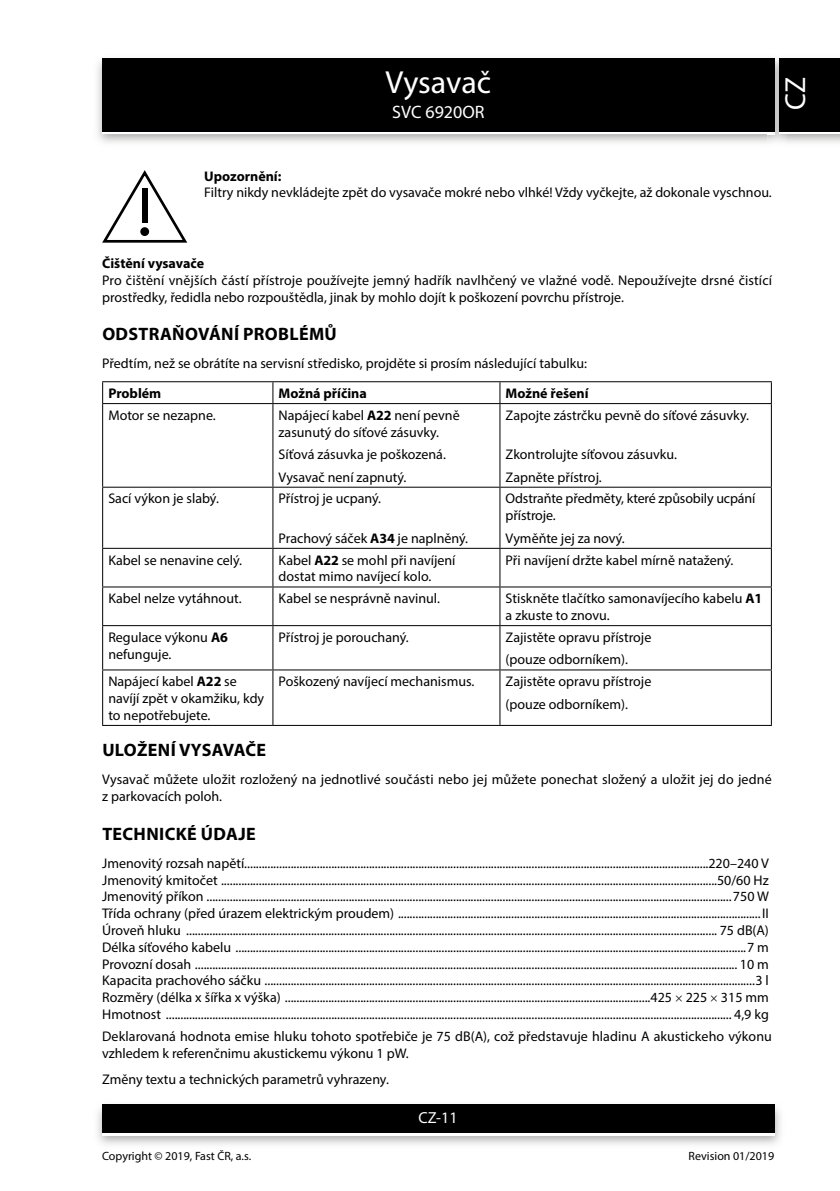
<style>
.page{position:relative;width:840px;height:1191px;background:#fff}
.page>*{position:absolute;margin:0;border:0;box-sizing:border-box;transform-origin:0 0}
.t1{font:32px "Myriad Pro";letter-spacing:-.005em;color:#fff}
.t2{font:29px "Myriad Pro";color:#fff}
.t3{font:700 18px "Myriad Pro";letter-spacing:.02em;color:#000}
.t4{font:18px "Myriad Pro";color:#fff}
.t5{font:16px "Myriad Pro";color:#fff}
.t6{font:14px/16.8px "Myriad Pro";color:#000}
.t7{font:700 14px "Myriad Pro";color:#000}
.t8{font:12px "Myriad Pro";color:#000}
.s1{font-weight:700}
</style>
<div class="page">
<div style="left:102px;top:61px;width:672px;height:73px;background:linear-gradient(to right,#000,#000)"></div>
<div style="left:102px;top:58px;width:672px;height:73px;background:#000"></div>
<img style="left:97px;top:1104px;width:684px;height:41px">
<div style="left:102px;top:1107px;width:672px;height:28px;background:linear-gradient(to right,#fff,#fff)"></div>
<div style="left:102px;top:1104px;width:672px;height:28px;background:#000"></div>
<img style="left:767px;top:56px;width:18px;height:89px">
<svg style="left:767px;top:131px;width:7px;height:3px"></svg>
<img style="left:767px;top:58px;width:7px;height:3px">
<img style="left:767px;top:61px;width:7px;height:70px">
<div style="left:778px;top:61px;width:61px;height:73px;background:linear-gradient(to right,#000,#000)"></div>
<div style="left:778px;top:58px;width:61px;height:73px;background:#000"></div>
<svg style="left:102px;top:170px;width:85px;height:73px"></svg>
<div style="left:142px;top:188px;width:5px;height:35px;background:#000"></div>
<div style="left:140px;top:227px;width:9px;height:9px;background:#000;border-radius:50%"></div>
<hr style="left:102px;top:381px;width:171px;height:1px;background:#000">
<svg style="left:102px;top:382px;width:1px;height:21px"></svg>
<hr style="left:273px;top:381px;width:226px;height:1px;background:#000">
<svg style="left:272px;top:382px;width:1px;height:21px"></svg>
<hr style="left:499px;top:381px;width:272px;height:1px;background:#000">
<svg style="left:499px;top:382px;width:1px;height:21px"></svg>
<svg style="left:770px;top:382px;width:1px;height:21px"></svg>
<hr style="left:102px;top:403px;width:171px;height:1px;background:#000">
<hr style="left:102px;top:404px;width:1px;height:83px;background:#000">
<hr style="left:273px;top:403px;width:226px;height:1px;background:#000">
<hr style="left:272px;top:404px;width:1px;height:83px;background:#000">
<hr style="left:499px;top:403px;width:272px;height:1px;background:#000">
<hr style="left:499px;top:404px;width:1px;height:83px;background:#000">
<hr style="left:770px;top:404px;width:1px;height:83px;background:#000">
<hr style="left:102px;top:487px;width:171px;height:1px;background:#000">
<hr style="left:102px;top:488px;width:1px;height:60px;background:#000">
<hr style="left:273px;top:487px;width:226px;height:1px;background:#000">
<hr style="left:272px;top:488px;width:1px;height:60px;background:#000">
<hr style="left:499px;top:487px;width:272px;height:1px;background:#000">
<hr style="left:499px;top:488px;width:1px;height:60px;background:#000">
<hr style="left:770px;top:488px;width:1px;height:60px;background:#000">
<hr style="left:102px;top:548px;width:171px;height:1px;background:#000">
<hr style="left:102px;top:549px;width:1px;height:37px;background:#000">
<hr style="left:273px;top:548px;width:226px;height:1px;background:#000">
<hr style="left:272px;top:549px;width:1px;height:37px;background:#000">
<hr style="left:499px;top:548px;width:272px;height:1px;background:#000">
<hr style="left:499px;top:549px;width:1px;height:37px;background:#000">
<hr style="left:770px;top:549px;width:1px;height:37px;background:#000">
<hr style="left:102px;top:586px;width:171px;height:1px;background:#000">
<hr style="left:102px;top:587px;width:1px;height:38px;background:#000">
<hr style="left:273px;top:586px;width:226px;height:1px;background:#000">
<hr style="left:272px;top:587px;width:1px;height:38px;background:#000">
<hr style="left:499px;top:586px;width:272px;height:1px;background:#000">
<hr style="left:499px;top:587px;width:1px;height:38px;background:#000">
<hr style="left:770px;top:587px;width:1px;height:38px;background:#000">
<hr style="left:102px;top:625px;width:171px;height:1px;background:#000">
<hr style="left:102px;top:626px;width:1px;height:43px;background:#000">
<hr style="left:273px;top:625px;width:226px;height:1px;background:#000">
<hr style="left:272px;top:626px;width:1px;height:43px;background:#000">
<hr style="left:499px;top:625px;width:272px;height:1px;background:#000">
<hr style="left:499px;top:626px;width:1px;height:43px;background:#000">
<hr style="left:770px;top:626px;width:1px;height:43px;background:#000">
<hr style="left:102px;top:669px;width:171px;height:1px;background:#000">
<hr style="left:102px;top:670px;width:1px;height:55px;background:#000">
<hr style="left:273px;top:669px;width:226px;height:1px;background:#000">
<hr style="left:272px;top:670px;width:1px;height:55px;background:#000">
<hr style="left:499px;top:669px;width:272px;height:1px;background:#000">
<hr style="left:499px;top:670px;width:1px;height:55px;background:#000">
<hr style="left:770px;top:670px;width:1px;height:55px;background:#000">
<hr style="left:102px;top:725px;width:171px;height:1px;background:#000">
<hr style="left:273px;top:725px;width:226px;height:1px;background:#000">
<hr style="left:499px;top:725px;width:272px;height:1px;background:#000">
<h1 class="t1" style="left:385px;top:62px;width:107px">Vysavač</h1>
<p class="t4" style="left:392px;top:101px;width:94px">SVC 6920OR</p>
<h2 class="t2" style="left:777px;top:110px;width:34px;rotate:-90deg">CZ</h2>
<p class="t7" style="left:204px;top:167px;width:79px">Upozornění:</p>
<p class="t6" style="left:204px;top:184px;width:568px">Filtry nikdy nevkládejte zpět do vysavače mokré nebo vlhké! Vždy vyčkejte, až dokonale vyschnou.</p>
<p class="t7" style="left:102px;top:254px;width:103px">Čištění vysavače</p>
<p class="t6" style="left:102px;top:272px;width:671px">Pro čištění vnějších částí přístroje používejte jemný hadřík navlhčený ve vlažné vodě. Nepoužívejte drsné čistící prostředky, ředidla nebo rozpouštědla, jinak by mohlo dojít k poškození povrchu přístroje.</p>
<p class="t3" style="left:102px;top:322px;width:236px">ODSTRAŇOVÁNÍ PROBLÉMŮ</p>
<p class="t6" style="left:102px;top:355px;width:486px">Předtím, než se obrátíte na servisní středisko, projděte si prosím následující tabulku:</p>
<p class="t7" style="left:108px;top:384px;width:54px">Problém</p>
<p class="t7" style="left:278px;top:384px;width:90px">Možná příčina</p>
<p class="t7" style="left:505px;top:384px;width:84px">Možné řešení</p>
<p class="t6" style="left:108px;top:406px;width:109px">Motor se nezapne.</p>
<p class="t6" style="left:278px;top:406px;width:182px">Napájecí kabel <span class="s1">A22</span> není pevně zasunutý do síťové zásuvky.</p>
<p class="t6" style="left:278px;top:443px;width:169px;line-height:22.4px">Síťová zásuvka je poškozená.<br>Vysavač není zapnutý.</p>
<p class="t6" style="left:505px;top:406px;width:245px">Zapojte zástrčku pevně do síťové zásuvky.</p>
<p class="t6" style="left:505px;top:443px;width:173px;line-height:22.4px">Zkontrolujte síťovou zásuvku.<br>Zapněte přístroj.</p>
<p class="t6" style="left:108px;top:490px;width:112px">Sací výkon je slabý.</p>
<p class="t6" style="left:278px;top:490px;width:104px">Přístroj je ucpaný.</p>
<p class="t6" style="left:278px;top:529px;width:191px">Prachový sáček <span class="s1">A34</span> je naplněný.</p>
<p class="t6" style="left:505px;top:490px;width:251px">Odstraňte předměty, které způsobily ucpání přístroje.</p>
<p class="t6" style="left:505px;top:529px;width:120px">Vyměňte jej za nový.</p>
<p class="t6" style="left:108px;top:551px;width:135px">Kabel se nenavine celý.</p>
<p class="t6" style="left:278px;top:551px;width:178px">Kabel <span class="s1">A22</span> se mohl při navíjení dostat mimo navíjecí kolo.</p>
<p class="t6" style="left:505px;top:551px;width:229px">Při navíjení držte kabel mírně natažený.</p>
<p class="t6" style="left:108px;top:590px;width:135px">Kabel nelze vytáhnout.</p>
<p class="t6" style="left:278px;top:590px;width:163px">Kabel se nesprávně navinul.</p>
<p class="t6" style="left:505px;top:590px;width:258px">Stiskněte tlačítko samonavíjecího kabelu <span class="s1">A1 </span>a zkuste to znovu.</p>
<p class="t6" style="left:108px;top:628px;width:121px">Regulace výkonu <span class="s1">A6 </span>nefunguje.</p>
<p class="t6" style="left:278px;top:628px;width:132px">Přístroj je porouchaný.</p>
<p class="t6" style="left:505px;top:625px;width:147px;line-height:22.4px">Zajistěte opravu přístroje (pouze odborníkem).</p>
<p class="t6" style="left:108px;top:673px;width:157px">Napájecí kabel <span class="s1">A22</span> se navíjí zpět v okamžiku, kdy to nepotřebujete.</p>
<p class="t6" style="left:278px;top:673px;width:197px">Poškozený navíjecí mechanismus.</p>
<p class="t6" style="left:505px;top:670px;width:147px;line-height:22.4px">Zajistěte opravu přístroje (pouze odborníkem).</p>
<p class="t3" style="left:102px;top:738px;width:165px">ULOŽENÍ VYSAVAČE</p>
<p class="t6" style="left:102px;top:771px;width:670px">Vysavač můžete uložit rozložený na jednotlivé součásti nebo jej můžete ponechat složený a uložit jej do jedné z parkovacích poloh.</p>
<p class="t3" style="left:102px;top:822px;width:155px">TECHNICKÉ ÚDAJE</p>
<p class="t6" style="left:102px;top:854px;width:668px;text-align:justify">Jmenovitý rozsah napětí................................................................................................................................................................220–240 V Jmenovitý kmitočet ...........................................................................................................................................................................50/60 Hz Jmenovitý příkon .....................................................................................................................................................................................750 W Třída ochrany (před úrazem elektrickým proudem) .............................................................................................................................II Úroveň hluku ....................................................................................................................................................................................... 75 dB(A)<br>Délka síťového kabelu ................................................................................................................................................................................7 m Provozní dosah ........................................................................................................................................................................................... 10 m Kapacita prachového sáčku .........................................................................................................................................................................3 l Rozměry (délka x šířka x výška) ..............................................................................................................................425 225 315 mm Hmotnost ................................................................................................................................................................................................... 4,9 kg</p>
<p class="t6" style="left:102px;top:1027px;width:671px">Deklarovaná hodnota emise hluku tohoto spotřebiče je 75 dB(A), což představuje hladinu A akustickeho výkonu vzhledem k referenčnimu akustickemu výkonu 1 pW.</p>
<p class="t6" style="left:102px;top:1070px;width:288px">Změny textu a technických parametrů vyhrazeny.</p>
<p class="t5" style="left:418px;top:1108px;width:41px">CZ-11</p>
<p class="t8" style="left:102px;top:1148px;width:150px">Copyright © 2019, Fast ČR, a.s.</p>
<p class="t8" style="left:688px;top:1148px;width:87px">Revision 01/2019</p>
</div>
